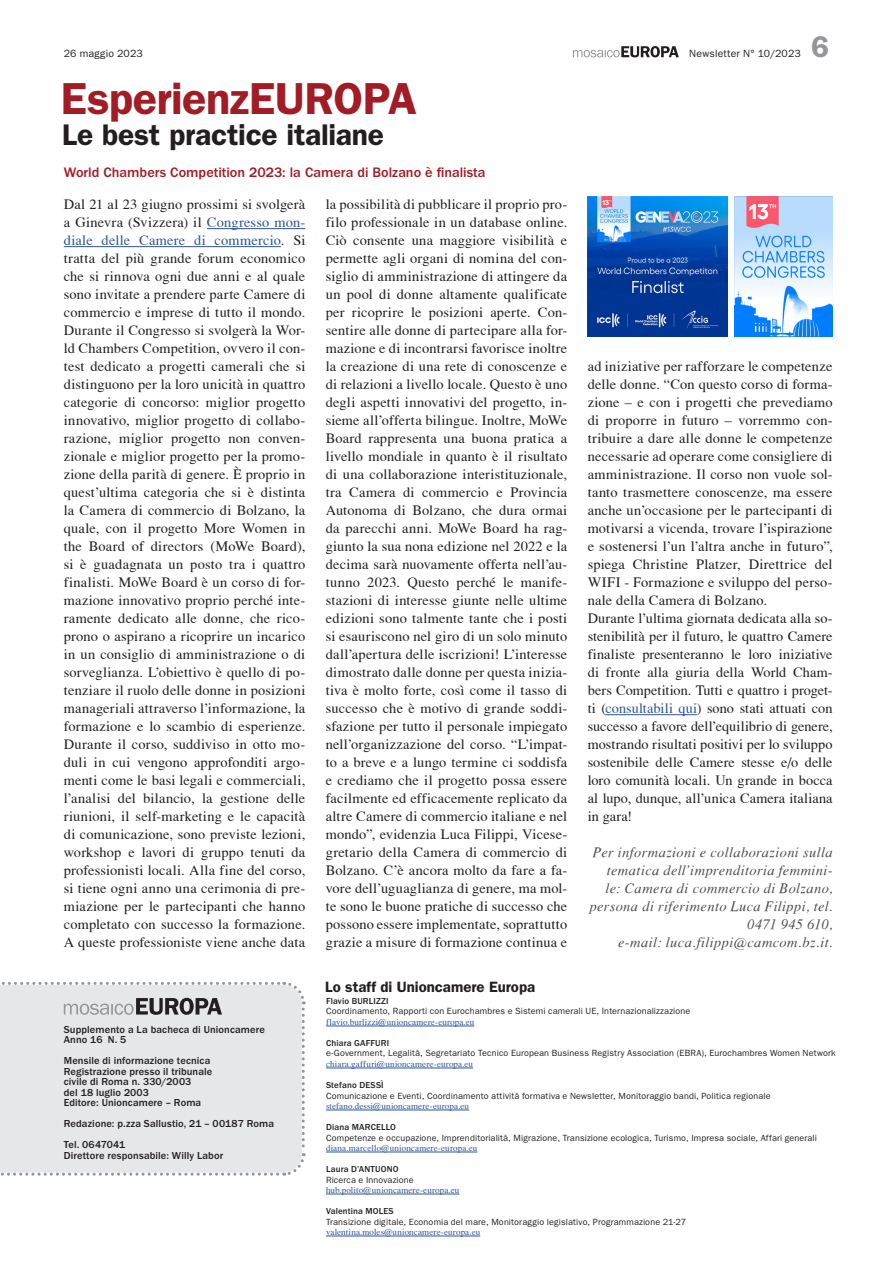
<style>
.page{position:relative;width:893px;height:1263px;background:#fff}
.page>*{position:absolute;margin:0;border:0;box-sizing:border-box;transform-origin:0 0}
.Titel_30{font:600 45px "ITC Franklin Gothic Std";letter-spacing:-.01em;color:#a11c25}
.Untertitel_20{font:600 30px "ITC Franklin Gothic Std";letter-spacing:-.01em;color:#231f20}
.t1{font:600 30px "ITC Franklin Gothic Std";color:#939598}
.Zwischentitel{font:600 15px "ITC Franklin Gothic Std";color:#231f20}
.Grundschrift_Kopie{font:14.25px/18px "T Acc LAD";letter-spacing:.015em;color:#231f20;text-align:justify}
.Autor{font:14.25px/18px "T Acc LAD Italic";letter-spacing:.025em;color:#4b4c4d;text-align:right}
.Zwischentitel-2{font:500 14.25px "ITC Franklin Gothic Std";color:#a11c25}
.Untertitel{font:500 10.5px/10.5px "ITC Franklin Gothic Std";letter-spacing:.01em;color:#231f20}
.t2{font:10.5px "Franklin Gothic";letter-spacing:.015em;color:#231f20}
.Untertitel-2{font:9px "Franklin Gothic";letter-spacing:.02em;color:#231f20}
.Untertitel-3{font:9px "T Acc LAD";letter-spacing:.015em;color:#2f5496}
.Untertitel-4{font:500 9px "ITC Franklin Gothic Std";letter-spacing:.015em;color:#231f20}
.s1{color:#2f5496}
</style>
<div class="page">
<svg style="left:573px;top:46px;width:106px;height:11px"></svg>
<div style="left:0;top:982px;width:306px;height:194px;background:#e6e7e9"></div>
<hr style="left:326px;top:1026px;width:148px;height:1px;background:#2f5496">
<hr style="left:326px;top:1068px;width:147px;height:1px;background:#2f5496">
<hr style="left:326px;top:1110px;width:143px;height:1px;background:#2f5496">
<hr style="left:326px;top:1152px;width:151px;height:1px;background:#2f5496">
<hr style="left:326px;top:1194px;width:133px;height:1px;background:#2f5496">
<hr style="left:326px;top:1236px;width:154px;height:1px;background:#2f5496">
<hr style="left:207px;top:228px;width:98px;height:1px;background:#2f5496">
<hr style="left:64px;top:246px;width:217px;height:1px;background:#2f5496">
<hr style="left:605px;top:714px;width:92px;height:1px;background:#2f5496">
<img style="left:588px;top:197px;width:139px;height:139px">
<img style="left:734px;top:197px;width:99px;height:139px">
<p class="t2" style="left:64px;top:48px;width:81px">26 maggio 2023</p>
<p class="t2" style="left:689px;top:48px;width:113px">Newsletter N° 10/2023</p>
<p class="Titel_30" style="left:61px;top:72px;width:357px">EsperienzEUROPA</p>
<p class="Untertitel_20" style="left:62px;top:117px;width:324px">Le best practice italiane</p>
<p class="Zwischentitel-2" style="left:64px;top:164px;width:423px">World Chambers Competition 2023: la Camera di Bolzano è finalista</p>
<h2 class="t1" style="left:811px;top:29px;width:19px">6</h2>
<p class="Grundschrift_Kopie" style="left:64px;top:195px;width:243px">Dal 21 al 23 giugno prossimi si svolgerà a Ginevra (Svizzera) il <span class="s1">Congresso mon&shy;diale delle Camere di commercio</span>. Si tratta del più grande forum economico che si rinnova ogni due anni e al quale sono invitate a prendere parte Camere di commercio e imprese di tutto il mondo.<br>Durante il Congresso si svolgerà la Wor&shy;ld Chambers Competition, ovvero il con&shy;test dedicato a progetti camerali che si distinguono per la loro unicità in quattro categorie di concorso: miglior progetto innovativo, miglior progetto di collabo&shy;razione, miglior progetto non conven&shy;zionale e miglior progetto per la promo&shy;zione della parità di genere. È proprio in quest’ultima categoria che si è distinta la Camera di commercio di Bolzano, la quale, con il progetto More Women in the Board of directors (MoWe Board), si è guadagnata un posto tra i quattro finalisti. MoWe Board è un corso di for&shy;mazione innovativo proprio perché inte&shy;ramente dedicato alle donne, che rico&shy;prono o aspirano a ricoprire un incarico in un consiglio di amministrazione o di sorveglianza. L’obiettivo è quello di po&shy;tenziare il ruolo delle donne in posizioni manageriali attraverso l’informazione, la formazione e lo scambio di esperienze.<br>Durante il corso, suddiviso in otto mo&shy;duli in cui vengono approfonditi argo&shy;menti come le basi legali e commerciali, l’analisi del bilancio, la gestione delle riunioni, il self-marketing e le capacità di comunicazione, sono previste lezioni, workshop e lavori di gruppo tenuti da professionisti locali. Alla fine del corso, si tiene ogni anno una cerimonia di pre&shy;miazione per le partecipanti che hanno completato con successo la formazione.<br>A queste professioniste viene anche data</p>
<p class="Grundschrift_Kopie" style="left:326px;top:195px;width:243px">la possibilità di pubblicare il proprio pro&shy;filo professionale in un database online.<br>Ciò consente una maggiore visibilità e permette agli organi di nomina del con&shy;siglio di amministrazione di attingere da un pool di donne altamente qualificate per ricoprire le posizioni aperte. Con&shy;sentire alle donne di partecipare alla for&shy;mazione e di incontrarsi favorisce inoltre la creazione di una rete di conoscenze e di relazioni a livello locale. Questo è uno degli aspetti innovativi del progetto, in&shy;sieme all’offerta bilingue. Inoltre, MoWe Board rappresenta una buona pratica a livello mondiale in quanto è il risultato di una collaborazione interistituzionale, tra Camera di commercio e Provincia Autonoma di Bolzano, che dura ormai da parecchi anni. MoWe Board ha rag&shy;giunto la sua nona edizione nel 2022 e la decima sarà nuovamente offerta nell’au&shy;tunno 2023. Questo perché le manife&shy;stazioni di interesse giunte nelle ultime edizioni sono talmente tante che i posti si esauriscono nel giro di un solo minuto dall’apertura delle iscrizioni! L’interesse dimostrato dalle donne per questa inizia&shy;tiva è molto forte, così come il tasso di successo che è motivo di grande soddi&shy;sfazione per tutto il personale impiegato nell’organizzazione del corso. “L’impat&shy;to a breve e a lungo termine ci soddisfa e crediamo che il progetto possa essere facilmente ed efficacemente replicato da altre Camere di commercio italiane e nel mondo”, evidenzia Luca Filippi, Vicese&shy;gretario della Camera di commercio di Bolzano. C’è ancora molto da fare a fa&shy;vore dell’uguaglianza di genere, ma mol&shy;te sono le buone pratiche di successo che possono essere implementate, soprattutto grazie a misure di formazione continua e</p>
<p class="Grundschrift_Kopie" style="left:588px;top:357px;width:246px">ad iniziative per rafforzare le competenze delle donne. “Con questo corso di forma&shy;zione – e con i progetti che prevediamo di proporre in futuro – vorremmo con&shy;tribuire a dare alle donne le competenze necessarie ad operare come consigliere di amministrazione. Il corso non vuole sol&shy;tanto trasmettere conoscenze, ma essere anche un’occasione per le partecipanti di motivarsi a vicenda, trovare l’ispirazione e sostenersi l’un l’altra anche in futuro”, spiega Christine Platzer, Direttrice del WIFI - Formazione e sviluppo del perso&shy;nale della Camera di Bolzano.</p>
<p class="Grundschrift_Kopie" style="left:588px;top:609px;width:246px">Durante l’ultima giornata dedicata alla so&shy;stenibilità per il futuro, le quattro Camere finaliste presenteranno le loro iniziative di fronte alla giuria della World Cham&shy;bers Competition. Tutti e quattro i proget&shy;ti (<span class="s1">consultabili qui</span>) sono stati attuati con successo a favore dell’equilibrio di genere, mostrando risultati positivi per lo sviluppo sostenibile delle Camere stesse e/o delle loro comunità locali. Un grande in bocca al lupo, dunque, all’unica Camera italiana in gara!</p>
<p class="Autor" style="left:590px;top:843px;width:244px">Per informazioni e collaborazioni sulla tematica dell’imprenditoria femmini&shy;le: Camera di commercio di Bolzano, persona di riferimento Luca Filippi, tel.<br>0471 945 610,<br>e-mail: luca.filippi@camcom.bz.it.</p>
<p class="Untertitel" style="left:64px;top:1024px;width:203px">Supplemento a La bacheca di Unioncamere</p>
<p class="Untertitel" style="left:64px;top:1035px;width:64px">Anno 16 N. 5</p>
<p class="Untertitel" style="left:64px;top:1056px;width:148px">Mensile di informazione tecnica</p>
<p class="Untertitel" style="left:64px;top:1066px;width:150px">Registrazione presso il tribunale civile di Roma n. 330/2003<br>del 18 luglio 2003</p>
<p class="Untertitel" style="left:64px;top:1098px;width:139px">Editore: Unioncamere – Roma</p>
<p class="Untertitel" style="left:64px;top:1119px;width:212px">Redazione: p.zza Sallustio, 21 – 00187 Roma</p>
<p class="Untertitel" style="left:64px;top:1140px;width:63px">Tel. 0647041</p>
<p class="Untertitel" style="left:64px;top:1150px;width:161px">Direttore responsabile: Willy Labor</p>
<p class="Zwischentitel" style="left:325px;top:978px;width:212px">Lo staff di Unioncamere Europa</p>
<p class="Untertitel-4" style="left:326px;top:996px;width:64px">Flavio BURLIZZI</p>
<p class="Untertitel-2" style="left:326px;top:1006px;width:366px">Coordinamento, Rapporti con Eurochambres e Sistemi camerali UE, Internazionalizzazione</p>
<p class="Untertitel-3" style="left:326px;top:1017px;width:150px">flavio.burlizzi@unioncamere-europa.eu</p>
<p class="Untertitel-4" style="left:326px;top:1038px;width:65px">Chiara GAFFURI</p>
<p class="Untertitel-2" style="left:326px;top:1048px;width:511px">e-Government, Legalità, Segretariato Tecnico European Business Registry Association (EBRA), Eurochambres Women Network</p>
<p class="Untertitel-3" style="left:326px;top:1059px;width:149px">chiara.gaffuri@unioncamere-europa.eu</p>
<p class="Untertitel-4" style="left:326px;top:1080px;width:59px">Stefano DESSÌ</p>
<p class="Untertitel-2" style="left:326px;top:1090px;width:446px">Comunicazione e Eventi, Coordinamento attività formativa e Newsletter, Monitoraggio bandi, Politica regionale</p>
<p class="Untertitel-3" style="left:326px;top:1101px;width:145px">stefano.dessi@unioncamere-europa.eu</p>
<p class="Untertitel-4" style="left:326px;top:1122px;width:72px">Diana MARCELLO</p>
<p class="Untertitel-2" style="left:326px;top:1132px;width:492px">Competenze e occupazione, Imprenditorialità, Migrazione, Transizione ecologica, Turismo, Impresa sociale, Affari generali</p>
<p class="Untertitel-3" style="left:326px;top:1143px;width:153px">diana.marcello@unioncamere-europa.eu</p>
<p class="Untertitel-4" style="left:326px;top:1164px;width:74px">Laura D’ANTUONO</p>
<p class="Untertitel-2" style="left:326px;top:1174px;width:89px">Ricerca e Innovazione</p>
<p class="Untertitel-3" style="left:326px;top:1185px;width:135px">hub.polito@unioncamere-europa.eu</p>
<p class="Untertitel-4" style="left:326px;top:1206px;width:69px">Valentina MOLES</p>
<p class="Untertitel-2" style="left:326px;top:1216px;width:362px">Transizione digitale, Economia del mare, Monitoraggio legislativo, Programmazione 21-27</p>
<p class="Untertitel-3" style="left:326px;top:1227px;width:156px">valentina.moles@unioncamere-europa.eu</p>
</div>
